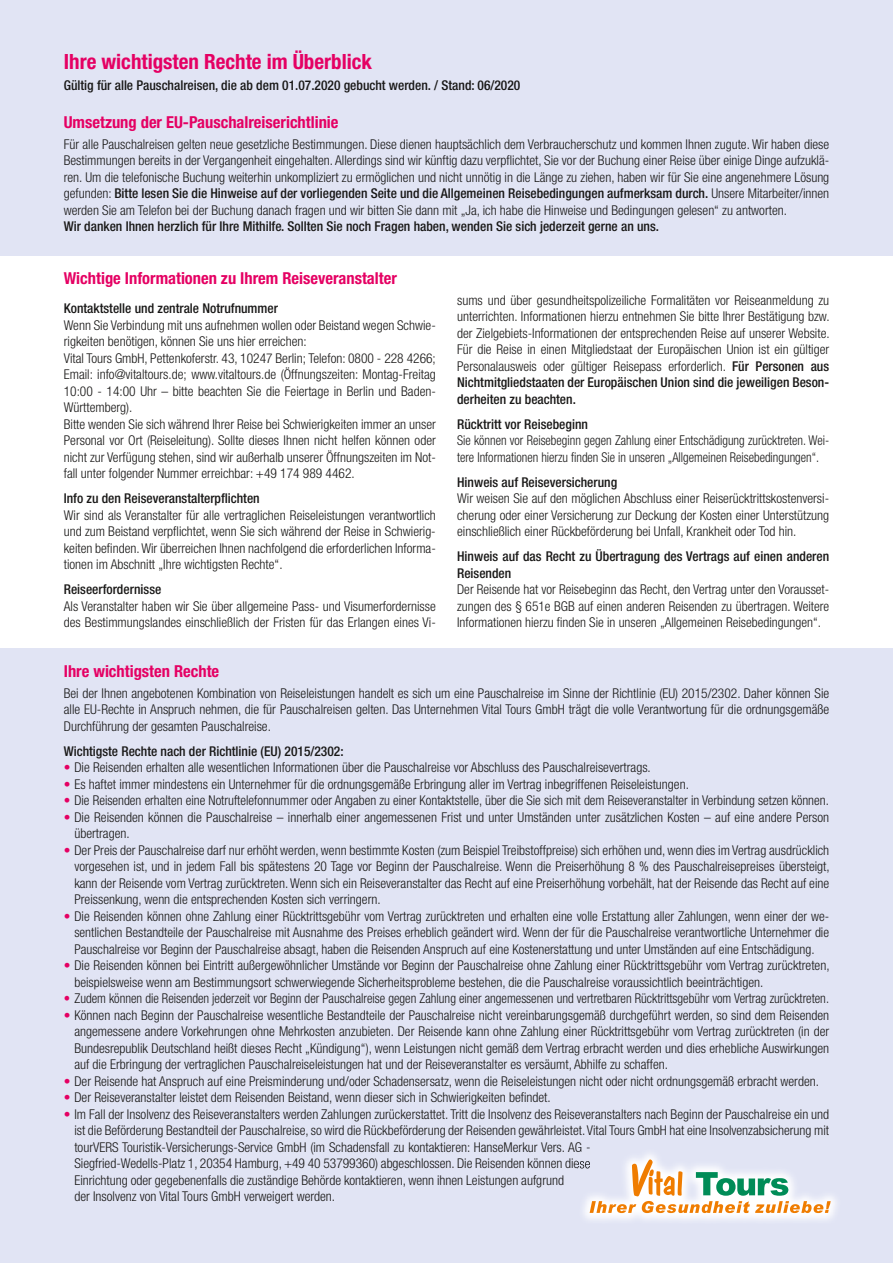
<style>
.page{position:relative;width:893px;height:1263px;background:#fff}
.page>*{position:absolute;margin:0;border:0;box-sizing:border-box;transform-origin:0 0}
.t1{font:700 condensed 21px "Helvetica Neue";color:#e50063}
.t2{font:700 condensed 16.5px "Helvetica Neue";color:#e50063}
.t3{font:300 condensed 13.5px/16.5px "Helvetica Neue";color:#181716;text-align:justify}
.t4{font:500 condensed 13.5px/16.5px "Helvetica Neue";color:#181716}
.t5{font:300 condensed 13.5px/16.5px "Helvetica Neue";color:#181716;scale:.93 1}
.t6{font:300 condensed 13.5px "Helvetica Neue";color:#181716;scale:.95 1}
.s1{font-weight:500}
.s2{color:#e50063}
</style>
<div class="page">
<div style="left:0;top:648px;width:893px;height:615px;background:#e1e4f4"></div>
<div style="left:0;top:0;width:893px;height:255px;background:#e1e4f4"></div>
<img style="left:584px;top:1196px;width:252px;height:24px">
<svg style="left:578px;top:1148px;width:253px;height:65px"></svg>
<h1 class="t1" style="left:64px;top:49px;width:310px">Ihre wichtigsten Rechte im Überblick</h1>
<p class="t4" style="left:64px;top:77px;width:458px">Gültig für alle Pauschalreisen, die ab dem 01.07.2020 gebucht werden. / Stand: 06/2020</p>
<p class="t2" style="left:64px;top:112px;width:276px">Umsetzung der EU-Pauschalreiserichtlinie</p>
<p class="t3" style="left:64px;top:136px;width:767px">Für alle Pauschalreisen gelten neue gesetzliche Bestimmungen. Diese dienen hauptsächlich dem Verbraucherschutz und kommen Ihnen zugute. Wir haben diese Bestimmungen bereits in der Vergangenheit eingehalten. Allerdings sind wir künftig dazu verpflichtet, Sie vor der Buchung einer Reise über einige Dinge aufzuklä&shy;ren. Um die telefonische Buchung weiterhin unkompliziert zu ermöglichen und nicht unnötig in die Länge zu ziehen, haben wir für Sie eine angenehmere Lösung gefunden: <span class="s1">Bitte lesen Sie die Hinweise auf der vorliegenden Seite und die Allgemeinen Reisebedingungen aufmerksam durch.</span> Unsere Mitarbeiter/innen werden Sie am Telefon bei der Buchung danach fragen und wir bitten Sie dann mit „Ja, ich habe die Hinweise und Bedingungen gelesen“ zu antworten.</p>
<p class="t4" style="left:64px;top:218px;width:597px">Wir danken Ihnen herzlich für Ihre Mithilfe. Sollten Sie noch Fragen haben, wenden Sie sich jederzeit gerne an uns.</p>
<p class="t2" style="left:64px;top:268px;width:335px">Wichtige Informationen zu Ihrem Reiseveranstalter</p>
<p class="t4" style="left:64px;top:300px;width:216px">Kontaktstelle und zentrale Notrufnummer</p>
<p class="t3" style="left:64px;top:317px;width:374px;text-align:left">Wenn Sie Verbindung mit uns aufnehmen wollen oder Beistand wegen Schwie&shy;rigkeiten benötigen, können Sie uns hier erreichen:<br>Vital Tours GmbH, Pettenkoferstr. 43, 10247 Berlin; Telefon: 0800 - 228 4266; Email: info@vitaltours.de; www.vitaltours.de (Öffnungszeiten: Montag-Freitag 10:00 - 14:00 Uhr – bitte beachten Sie die Feiertage in Berlin und Baden-Württemberg).<br>Bitte wenden Sie sich während Ihrer Reise bei Schwierigkeiten immer an unser Personal vor Ort (Reiseleitung). Sollte dieses Ihnen nicht helfen können oder nicht zur Verfügung stehen, sind wir außerhalb unserer Öffnungszeiten im Not&shy;fall unter folgender Nummer erreichbar: +49 174 989 4462.</p>
<p class="t4" style="left:64px;top:490px;width:198px">Info zu den Reiseveranstalterpflichten</p>
<p class="t3" style="left:64px;top:506px;width:374px">Wir sind als Veranstalter für alle vertraglichen Reiseleistungen verantwortlich und zum Beistand verpflichtet, wenn Sie sich während der Reise in Schwierig&shy;keiten befinden. Wir überreichen Ihnen nachfolgend die erforderlichen Informa&shy;tionen im Abschnitt „Ihre wichtigsten Rechte“.</p>
<p class="t4" style="left:64px;top:581px;width:99px">Reiseerfordernisse</p>
<p class="t3" style="left:64px;top:597px;width:374px">Als Veranstalter haben wir Sie über allgemeine Pass- und Visumerfordernisse des Bestimmungslandes einschließlich der Fristen für das Erlangen eines Vi-</p>
<p class="t3" style="left:457px;top:291px;width:374px">sums und über gesundheitspolizeiliche Formalitäten vor Reiseanmeldung zu unterrichten. Informationen hierzu entnehmen Sie bitte Ihrer Bestätigung bzw. der Zielgebiets-Informationen der entsprechenden Reise auf unserer Website.<br>Für die Reise in einen Mitgliedstaat der Europäischen Union ist ein gültiger Personalausweis oder gültiger Reisepass erforderlich. <span class="s1">Für Personen aus Nichtmitgliedstaaten der Europäischen Union sind die jeweiligen Beson&shy;derheiten zu beachten.</span></p>
<p class="t4" style="left:457px;top:415px;width:132px">Rücktritt vor Reisebeginn</p>
<p class="t5" style="left:457px;top:432px;width:402px">Sie können vor Reisebeginn gegen Zahlung einer Entschädigung zurücktreten. Wei&shy;tere Informationen hierzu finden Sie in unseren „Allgemeinen Reisebedingungen“.</p>
<p class="t4" style="left:457px;top:473px;width:162px">Hinweis auf Reiseversicherung</p>
<p class="t3" style="left:457px;top:490px;width:374px">Wir weisen Sie auf den möglichen Abschluss einer Reiserücktrittskostenversi&shy;cherung oder einer Versicherung zur Deckung der Kosten einer Unterstützung einschließlich einer Rückbeförderung bei Unfall, Krankheit oder Tod hin.</p>
<p class="t4" style="left:457px;top:548px;width:374px">Hinweis auf das Recht zu Übertragung des Vertrags auf einen anderen<br>Reisenden</p>
<p class="t3" style="left:457px;top:581px;width:374px">Der Reisende hat vor Reisebeginn das Recht, den Vertrag unter den Vorausset&shy;zungen des § 651e BGB auf einen anderen Reisenden zu übertragen. Weitere Informationen hierzu finden Sie in unseren „Allgemeinen Reisebedingungen“.</p>
<p class="t2" style="left:64px;top:661px;width:157px">Ihre wichtigsten Rechte</p>
<p class="t3" style="left:64px;top:685px;width:767px">Bei der Ihnen angebotenen Kombination von Reiseleistungen handelt es sich um eine Pauschalreise im Sinne der Richtlinie (EU) 2015/2302. Daher können Sie alle EU-Rechte in Anspruch nehmen, die für Pauschalreisen gelten. Das Unternehmen Vital Tours GmbH trägt die volle Verantwortung für die ordnungsgemäße Durchführung der gesamten Pauschalreise.</p>
<p class="t4" style="left:64px;top:742px;width:281px">Wichtigste Rechte nach der Richtlinie (EU) 2015/2302:</p>
<p class="t3" style="left:64px;top:759px;width:589px"><span class="s2">•</span> Die Reisenden erhalten alle wesentlichen Informationen über die Pauschalreise vor Abschluss des Pauschalreisevertrags.</p>
<p class="t3" style="left:64px;top:776px;width:627px"><span class="s2">•</span> Es haftet immer mindestens ein Unternehmer für die ordnungsgemäße Erbringung aller im Vertrag inbegriffenen Reiseleistungen.</p>
<p class="t3" style="left:64px;top:792px;width:767px"><span class="s2">•</span> Die Reisenden erhalten eine Notruftelefonnummer oder Angaben zu einer Kontaktstelle, über die Sie sich mit dem Reiseveranstalter in Verbindung setzen können.</p>
<p class="t3" style="left:74px;top:809px;width:756px;text-indent:-11px"><span class="s2">•</span> Die Reisenden können die Pauschalreise – innerhalb einer angemessenen Frist und unter Umständen unter zusätzlichen Kosten – auf eine andere Person übertragen.</p>
<p class="t3" style="left:74px;top:842px;width:757px;text-indent:-11px"><span class="s2">•</span> Der Preis der Pauschalreise darf nur erhöht werden, wenn bestimmte Kosten (zum Beispiel Treibstoffpreise) sich erhöhen und, wenn dies im Vertrag ausdrücklich vorgesehen ist, und in jedem Fall bis spätestens 20 Tage vor Beginn der Pauschalreise. Wenn die Preiserhöhung 8 % des Pauschalreisepreises übersteigt, kann der Reisende vom Vertrag zurücktreten. Wenn sich ein Reiseveranstalter das Recht auf eine Preiserhöhung vorbehält, hat der Reisende das Recht auf eine Preissenkung, wenn die entsprechenden Kosten sich verringern.</p>
<p class="t3" style="left:74px;top:908px;width:756px;text-indent:-11px"><span class="s2">•</span> Die Reisenden können ohne Zahlung einer Rücktrittsgebühr vom Vertrag zurücktreten und erhalten eine volle Erstattung aller Zahlungen, wenn einer der we&shy;sentlichen Bestandteile der Pauschalreise mit Ausnahme des Preises erheblich geändert wird. Wenn der für die Pauschalreise verantwortliche Unternehmer die Pauschalreise vor Beginn der Pauschalreise absagt, haben die Reisenden Anspruch auf eine Kostenerstattung und unter Umständen auf eine Entschädigung.</p>
<p class="t3" style="left:74px;top:957px;width:757px;text-indent:-11px"><span class="s2">•</span> Die Reisenden können bei Eintritt außergewöhnlicher Umstände vor Beginn der Pauschalreise ohne Zahlung einer Rücktrittsgebühr vom Vertrag zurücktreten, beispielsweise wenn am Bestimmungsort schwerwiegende Sicherheitsprobleme bestehen, die die Pauschalreise voraussichtlich beeinträchtigen.</p>
<p class="t6" style="left:64px;top:991px;width:807px"><span class="s2">•</span> Zudem können die Reisenden jederzeit vor Beginn der Pauschalreise gegen Zahlung einer angemessenen und vertretbaren Rücktrittsgebühr vom Vertrag zurücktreten.</p>
<p class="t3" style="left:74px;top:1007px;width:756px;text-indent:-11px"><span class="s2">•</span> Können nach Beginn der Pauschalreise wesentliche Bestandteile der Pauschalreise nicht vereinbarungsgemäß durchgeführt werden, so sind dem Reisenden angemessene andere Vorkehrungen ohne Mehrkosten anzubieten. Der Reisende kann ohne Zahlung einer Rücktrittsgebühr vom Vertrag zurücktreten (in der Bundesrepublik Deutschland heißt dieses Recht „Kündigung“), wenn Leistungen nicht gemäß dem Vertrag erbracht werden und dies erhebliche Auswirkungen auf die Erbringung der vertraglichen Pauschalreiseleistungen hat und der Reiseveranstalter es versäumt, Abhilfe zu schaffen.</p>
<p class="t3" style="left:64px;top:1073px;width:757px"><span class="s2">•</span> Der Reisende hat Anspruch auf eine Preisminderung und/oder Schadensersatz, wenn die Reiseleistungen nicht oder nicht ordnungsgemäß erbracht werden.</p>
<p class="t3" style="left:64px;top:1089px;width:488px"><span class="s2">•</span> Der Reiseveranstalter leistet dem Reisenden Beistand, wenn dieser sich in Schwierigkeiten befindet.</p>
<p class="t3" style="left:74px;top:1106px;width:756px;text-align:left;text-indent:-11px"><span class="s2">•</span> Im Fall der Insolvenz des Reiseveranstalters werden Zahlungen zurückerstattet. Tritt die Insolvenz des Reiseveranstalters nach Beginn der Pauschalreise ein und ist die Beförderung Bestandteil der Pauschalreise, so wird die Rückbeförderung der Reisenden gewährleistet. Vital Tours GmbH hat eine Insolvenzabsicherung mit tourVERS Touristik-Versicherungs-Service GmbH (im Schadensfall zu kontaktieren: HanseMerkur Vers. AG -<br>Siegfried-Wedells-Platz 1, 20354 Hamburg, +49 40 53799360) abgeschlossen. Die Reisenden können diese<br>Einrichtung oder gegebenenfalls die zuständige Behörde kontaktieren, wenn ihnen Leistungen aufgrund<br>der Insolvenz von Vital Tours GmbH verweigert werden.</p>
</div>
